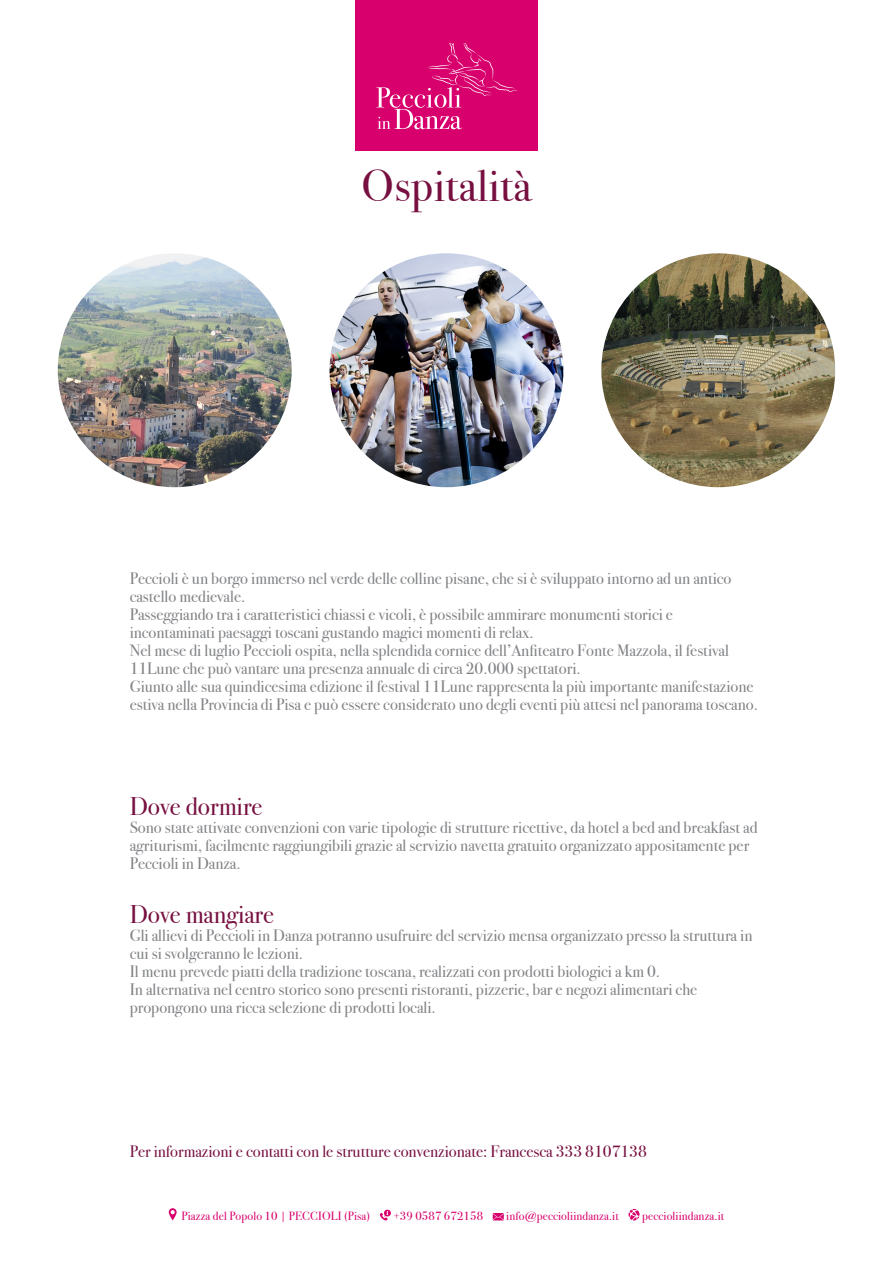
<style>
.page{position:relative;width:893px;height:1263px;background:#fff}
.page>*{position:absolute;margin:0;border:0;box-sizing:border-box;transform-origin:0 0}
.t1{font:45px "Bodoni Svty Two ITCTT";letter-spacing:.01em;color:#771040}
.t2{font:25.5px "Bodoni Svty Two ITCTT";color:#771040}
.t3{font:16.5px/18px "Bodoni Svty Two ITCTT";color:#808285}
.t4{font:16.5px "Bodoni Svty Two ITCTT";color:#771040}
.t5{font:12px "Bodoni Svty Two ITCTT";letter-spacing:.01em;color:#d8006d}
</style>
<div class="page">
<div style="left:355px;top:0;width:183px;height:151px;background:#d8006d"></div>
<svg style="left:169px;top:1208px;width:8px;height:12px"></svg>
<svg style="left:380px;top:1209px;width:11px;height:11px"></svg>
<svg style="left:493px;top:1213px;width:11px;height:7px"></svg>
<svg style="left:628px;top:1209px;width:12px;height:11px"></svg>
<svg style="left:376px;top:42px;width:141px;height:87px"></svg>
<img style="left:58px;top:253px;width:234px;height:234px;border-radius:117px">
<img style="left:330px;top:253px;width:233px;height:234px;border-radius:117px">
<img style="left:601px;top:253px;width:234px;height:234px;border-radius:117px">
<p class="t1" style="left:361px;top:149px;width:172px">Ospitalità</p>
<p class="t3" style="left:130px;top:567px;width:603px">Peccioli è un borgo immerso nel verde delle colline pisane, che si è sviluppato intorno ad un antico castello medievale.</p>
<p class="t3" style="left:130px;top:603px;width:545px">Passeggiando tra i caratteristici chiassi e vicoli, è possibile ammirare monumenti storici e</p>
<p class="t3" style="left:130px;top:621px;width:405px">incontaminati paesaggi toscani gustando magici momenti di relax.</p>
<p class="t3" style="left:130px;top:639px;width:601px">Nel mese di luglio Peccioli ospita, nella splendida cornice dell’Anfiteatro Fonte Mazzola, il festival<br>11Lune che può vantare una presenza annuale di circa 20.000 spettatori.</p>
<p class="t3" style="left:130px;top:675px;width:630px">Giunto alle sua quindicesima edizione il festival 11Lune rappresenta la più importante manifestazione estiva nella Provincia di Pisa e può essere considerato uno degli eventi più attesi nel panorama toscano.</p>
<p class="t2" style="left:130px;top:785px;width:134px">Dove dormire</p>
<p class="t3" style="left:130px;top:817px;width:629px">Sono state attivate convenzioni con varie tipologie di strutture ricettive, da hotel a bed and breakfast ad agriturismi, facilmente raggiungibili grazie al servizio navetta gratuito organizzato appositamente per<br>Peccioli in Danza.</p>
<p class="t2" style="left:130px;top:893px;width:146px">Dove mangiare</p>
<p class="t3" style="left:130px;top:925px;width:624px">Gli allievi di Peccioli in Danza potranno usufruire del servizio mensa organizzato presso la struttura in cui si svolgeranno le lezioni.</p>
<p class="t3" style="left:130px;top:961px;width:532px">Il menu prevede piatti della tradizione toscana, realizzati con prodotti biologici a km 0.</p>
<p class="t3" style="left:130px;top:979px;width:569px">In alternativa nel centro storico sono presenti ristoranti, pizzerie, bar e negozi alimentari che propongono una ricca selezione di prodotti locali.</p>
<p class="t4" style="left:130px;top:1138px;width:519px">Per informazioni e contatti con le strutture convenzionate: Francesca 333 8107138</p>
<p class="t5" style="left:182px;top:1206px;width:190px">Piazza del Popolo 10 | PECCIOLI (Pisa)</p>
<p class="t5" style="left:393px;top:1206px;width:91px">+39 0587 672158</p>
<p class="t5" style="left:506px;top:1206px;width:114px">info@peccioliindanza.it</p>
<p class="t5" style="left:642px;top:1206px;width:84px">peccioliindanza.it</p>
</div>
